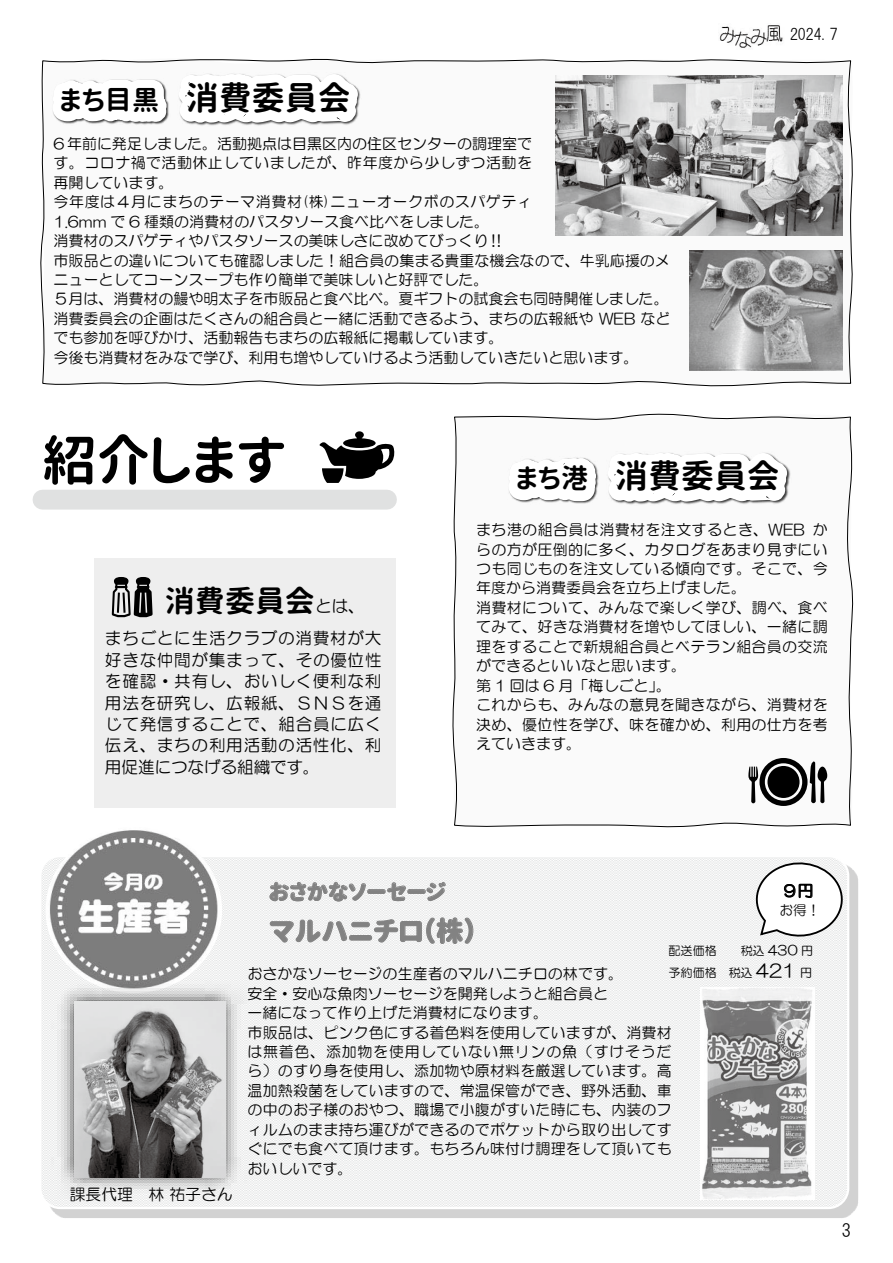
<style>
.page{position:relative;width:893px;height:1263px;background:#fff}
.page>*{position:absolute;margin:0;border:0;box-sizing:border-box;transform-origin:0 0}
.t1{font:54px "Gen Jyuu Gothic X P Bold";color:#000}
.t2{font:33px "Gen Jyuu Gothic X P Bold";color:#000}
.t3{font:30px "Gen Jyuu Gothic X P Bold";color:#000}
.t4{font:27px "Gen Jyuu Gothic X P Heavy";color:#828282}
.t5{font:21px "Gen Jyuu Gothic X P Heavy";color:#828282}
.t6{font:18px "HG Gothic M";color:#000}
.t7{font:16.5px/21.5px "HG Maru Gothic MPRO";letter-spacing:.04em;color:#000;text-align:justify}
.t8{font:15.9px "HG Maru Gothic MPRO";color:#000}
.t9{font:15.9px "HG Gothic M";color:#000}
.t10{font:15px/19.5px "HG Maru Gothic MPRO";letter-spacing:.015em;color:#000}
.t11{font:13.5px "HG Maru Gothic MPRO";color:#000}
.t12{font:12px/22.5px "HG Maru Gothic MPRO";color:#000;text-align:right}
.s1{font-size:27px}
.s2{font-family:"HG Maru Gothic MPRO";font-size:16.5px}
.s3{font-size:13.5px}
.s4{font-size:18px}
</style>
<div class="page">
<img style="left:719px;top:25px;width:64px;height:23px">
<div style="left:94px;top:558px;width:302px;height:250px;background:#eee"></div>
<div style="left:39px;top:855px;width:810px;height:354px;background:linear-gradient(to bottom,#f2f2f2,#f2f2f2);border:2px solid #fff;border-radius:20px"></div>
<img style="left:47px;top:864px;width:794px;height:336px">
<img style="left:46px;top:830px;width:176px;height:163px">
<img style="left:59px;top:1184px;width:206px;height:23px">
<img style="left:52px;top:978px;width:194px;height:221px">
<img style="left:74px;top:1001px;width:151px;height:177px">
<img style="left:655px;top:936px;width:172px;height:54px">
<svg style="left:751px;top:856px;width:99px;height:84px"></svg>
<img style="left:770px;top:880px;width:58px;height:39px">
<img style="left:701px;top:988px;width:113px;height:211px">
<svg style="left:41px;top:59px;width:812px;height:327px"></svg>
<img style="left:372px;top:67px;width:34px;height:64px">
<svg style="left:40px;top:59px;width:105px;height:226px"></svg>
<svg style="left:145px;top:58px;width:227px;height:279px"></svg>
<img style="left:49px;top:67px;width:340px;height:54px">
<img style="left:689px;top:251px;width:153px;height:120px">
<img style="left:555px;top:75px;width:287px;height:161px">
<svg style="left:452px;top:416px;width:402px;height:412px"></svg>
<svg style="left:493px;top:279px;width:119px;height:410px"></svg>
<svg style="left:574px;top:288px;width:227px;height:428px"></svg>
<img style="left:505px;top:446px;width:302px;height:60px">
<svg style="left:112px;top:577px;width:41px;height:40px"></svg>
<div style="left:43px;top:490px;width:344px;height:20px;background:#e0e1e1"></div>
<svg style="left:748px;top:758px;width:79px;height:48px"></svg>
<div style="left:767px;top:766px;width:32px;height:32px;background:#000;border-radius:50%"></div>
<svg style="left:319px;top:431px;width:76px;height:52px"></svg>
<h2 class="t2" style="left:60px;top:73px;width:292px"><span class="s1">まち目黒</span> 消費委員会</h2>
<p class="t10" style="left:54px;top:134px;width:618px">6 年前に発足しました。活動拠点は目黒区内の住区センターの調理室で<br>す。コロナ禍で活動休止していましたが、昨年度から少しずつ活動を<br>再開しています。<br>今年度は４月にまちのテーマ消費材(株)ニューオークボのスパゲティ<br>1.6mm で 6 種類の消費材のパスタソース食べ比べをしました。<br>消費材のスパゲティやパスタソースの美味しさに改めてびっくり‼️<br>市販品との違いについても確認しました！組合員の集まる貴重な機会なので、牛乳応援のメニューとしてコーンスープも作り簡単で美味しいと好評でした。<br>５月は、消費材の鰻や明太子を市販品と食べ比べ。夏ギフトの試食会も同時開催しました。消費委員会の企画はたくさんの組合員と一緒に活動できるよう、まちの広報紙や WEB などでも参加を呼びかけ、活動報告もまちの広報紙に掲載しています。<br>今後も消費材をみなで学び、利用も増やしていけるよう活動していきたいと思います。</p>
<p class="t9" style="left:790px;top:27px;width:49px">2024.7</p>
<h1 class="t1" style="left:42px;top:421px;width:246px">紹介します</h1>
<h2 class="t2" style="left:516px;top:452px;width:265px"><span class="s1">まち港</span> 消費委員会</h2>
<h3 class="t3" style="left:165px;top:579px;width:201px">消費委員会<span class="s2">とは、</span></h3>
<p class="t7" style="left:105px;top:628px;width:278px">まちごとに生活クラブの消費材が大好きな仲間が集まって、その優位性を確認・共有し、おいしく便利な利用法を研究し、広報紙、ＳＮＳを通じて発信することで、組合員に広く伝え、まちの利用活動の活性化、利用促進につなげる組織です。</p>
<p class="t10" style="left:476px;top:520px;width:353px">まち港の組合員は消費材を注文するとき、WEB からの方が圧倒的に多く、カタログをあまり見ずにいつも同じものを注文している傾向です。そこで、今年度から消費委員会を立ち上げました。<br>消費材について、みんなで楽しく学び、調べ、食べてみて、好きな消費材を増やしてほしい、一緒に調理をすることで新規組合員とベテラン組合員の交流ができるといいなと思います。<br>第 1 回は 6 月「梅しごと」。<br>これからも、みんなの意見を聞きながら、消費材を決め、優位性を学び、味を確かめ、利用の仕方を考えていきます。</p>
<p class="t8" style="left:70px;top:1187px;width:164px">課長代理 林祐子さん</p>
<h3 class="t5" style="left:269px;top:876px;width:179px">おさかなソーセージ</h3>
<h3 class="t4" style="left:269px;top:911px;width:209px">マルハニチロ（株）</h3>
<p class="t10" style="left:248px;top:964px;width:426px">おさかなソーセージの生産者のマルハニチロの林です。<br>安全・安心な魚肉ソーセージを開発しようと組合員と<br>一緒になって作り上げた消費材になります。<br>市販品は、ピンク色にする着色料を使用していますが、消費材は無着色、添加物を使用していない無リンの魚（すけそうだら）のすり身を使用し、添加物や原材料を厳選しています。高温加熱殺菌をしていますので、常温保管ができ、野外活動、車の中のお子様のおやつ、職場で小腹がすいた時にも、内装のフィルムのまま持ち運びができるのでポケットから取り出してすぐにでも食べて頂けます。もちろん味付け調理をして頂いてもおいしいです。</p>
<p class="t8" style="left:782px;top:883px;width:33px">９円</p>
<p class="t11" style="left:780px;top:903px;width:42px">お得！</p>
<p class="t12" style="left:668px;top:939px;width:146px">税込 <span class="s3">430</span> 円<br>予約価格 税込 <span class="s4">421</span> 円</p>
<p class="t12" style="left:668px;top:939px;width:50px">配送価格</p>
<p class="t6" style="left:842px;top:1221px;width:10px">3</p>
</div>
